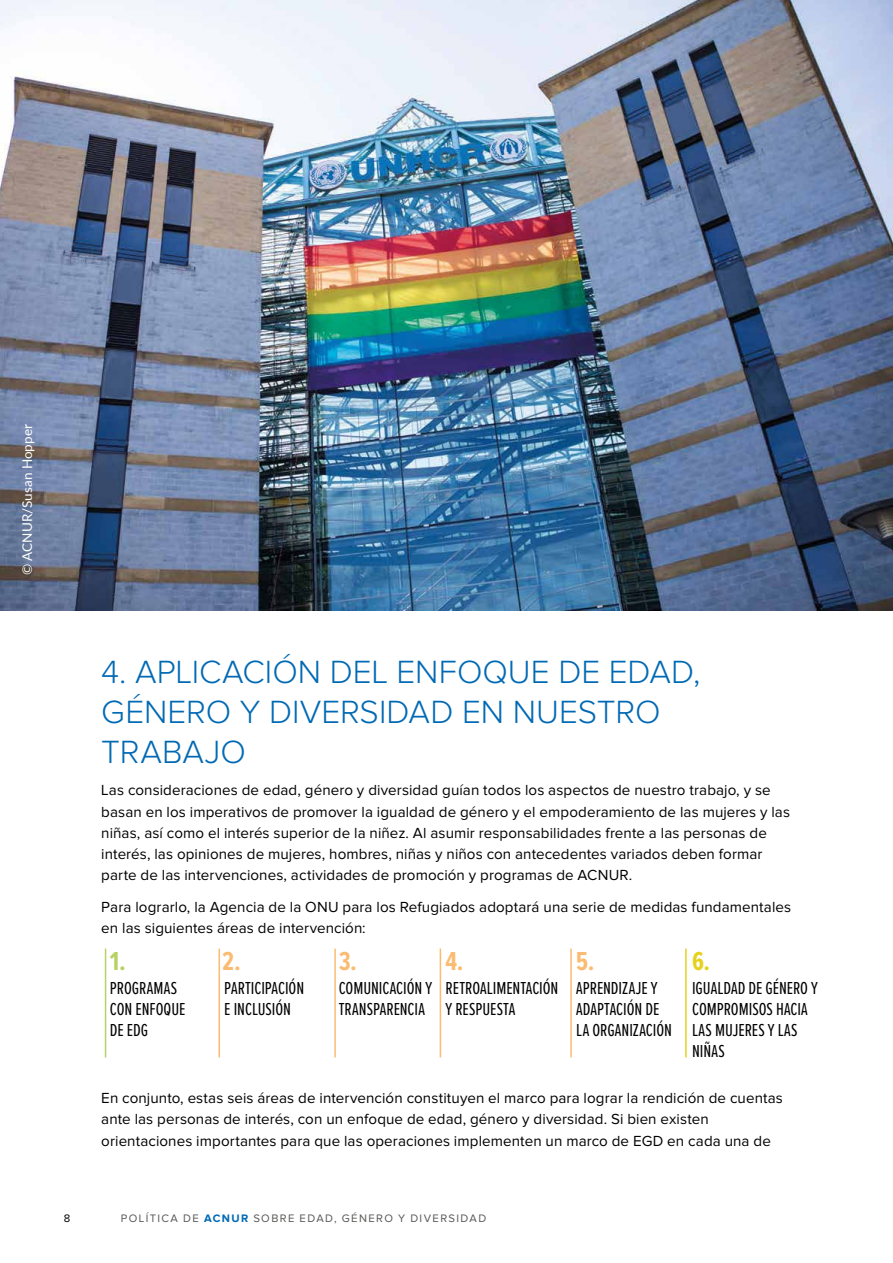
<style>
.page{position:relative;width:893px;height:1263px;background:#fff}
.page>*{position:absolute;margin:0;border:0;box-sizing:border-box;transform-origin:0 0}
.t1{font:300 33.3px/40px "Proxima Nova";color:#0069b4}
.t2{font:700 27px "Proxima Nova Ex Cn";color:#fabc72}
.t3{font:700 27px "Proxima Nova Ex Cn";color:#b7d164}
.t4{font:700 27px "Proxima Nova Ex Cn";color:#e5d21c}
.t5{font:18px/21.1px "Proxima Nova Ex Cn";letter-spacing:-.005em;color:#000}
.t6{font:15.15px/21.1px "Proxima Nova";letter-spacing:.005em;color:#000}
.t7{font:13.5px "Lato";color:#fff}
.t8{font:11.25px "Proxima Nova";letter-spacing:.125em;color:#575756}
.t9{font:11.25px "Proxima Nova";color:#000}
.s1{font-weight:700;color:#0069b4}
</style>
<div class="page">
<img style="left:0;top:0;width:893px;height:610px">
<hr style="left:105px;top:948px;width:1px;height:109px;background:#b7d164">
<hr style="left:218px;top:948px;width:2px;height:109px;background:#fabc72">
<hr style="left:334px;top:948px;width:2px;height:109px;background:#fabc72">
<hr style="left:440px;top:948px;width:1px;height:109px;background:#fabc72">
<hr style="left:570px;top:948px;width:2px;height:109px;background:#fabc72">
<hr style="left:685px;top:948px;width:2px;height:109px;background:#e5d21c">
<p class="t7" style="left:18px;top:575px;width:153px;rotate:-90deg">© ACNUR/Susan Hopper</p>
<h1 class="t1" style="left:101px;top:654px;width:601px">4. APLICACIÓN DEL ENFOQUE DE EDAD,<br>GÉNERO Y DIVERSIDAD EN NUESTRO<br>TRABAJO</h1>
<p class="t6" style="left:101px;top:780px;width:690px">Las consideraciones de edad, género y diversidad guían todos los aspectos de nuestro trabajo, y se basan en los imperativos de promover la igualdad de género y el empoderamiento de las mujeres y las niñas, así como el interés superior de la niñez. Al asumir responsabilidades frente a las personas de interés, las opiniones de mujeres, hombres, niñas y niños con antecedentes variados deben formar parte de las intervenciones, actividades de promoción y programas de ACNUR.</p>
<p class="t6" style="left:101px;top:897px;width:691px">Para lograrlo, la Agencia de la ONU para los Refugiados adoptará una serie de medidas fundamentales en las siguientes áreas de intervención:</p>
<h2 class="t3" style="left:110px;top:941px;width:17px">1.</h2>
<h2 class="t2" style="left:222px;top:941px;width:20px">2.</h2>
<h2 class="t2" style="left:339px;top:941px;width:20px">3.</h2>
<h2 class="t2" style="left:446px;top:941px;width:20px">4.</h2>
<h2 class="t2" style="left:576px;top:941px;width:20px">5.</h2>
<h2 class="t4" style="left:692px;top:941px;width:20px">6.</h2>
<p class="t5" style="left:224px;top:976px;width:81px">PARTICIPACIÓN<br>E INCLUSIÓN</p>
<p class="t5" style="left:446px;top:976px;width:114px">RETROALIMENTACIÓN<br>Y RESPUESTA</p>
<p class="t5" style="left:576px;top:976px;width:97px">APRENDIZAJE Y<br>ADAPTACIÓN DE<br>LA ORGANIZACIÓN</p>
<p class="t5" style="left:692px;top:976px;width:127px">IGUALDAD DE GÉNERO Y<br>COMPROMISOS HACIA<br>LAS MUJERES Y LAS<br>NIÑAS</p>
<p class="t5" style="left:110px;top:976px;width:77px">PROGRAMAS<br>CON ENFOQUE<br>DE EDG</p>
<p class="t5" style="left:339px;top:976px;width:95px">COMUNICACIÓN Y<br>TRANSPARENCIA</p>
<p class="t6" style="left:101px;top:1088px;width:683px">En conjunto, estas seis áreas de intervención constituyen el marco para lograr la rendición de cuentas ante las personas de interés, con un enfoque de edad, género y diversidad. Si bien existen orientaciones importantes para que las operaciones implementen un marco de EGD en cada una de</p>
<p class="t9" style="left:64px;top:1213px;width:8px">8</p>
<p class="t8" style="left:121px;top:1213px;width:367px">POLÍTICA DE <span class="s1">ACNUR</span> SOBRE EDAD, GÉNERO Y DIVERSIDAD</p>
</div>
